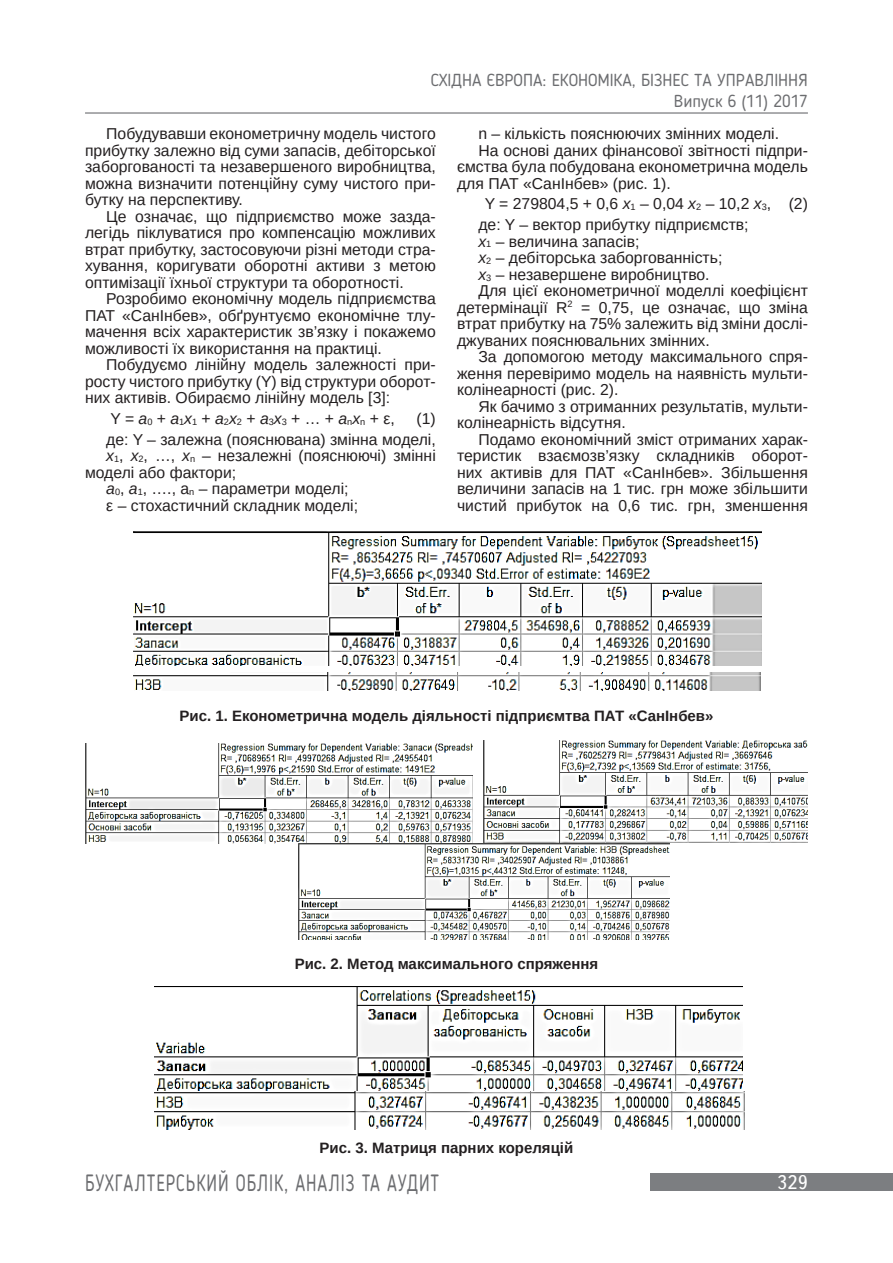
<style>
.page{position:relative;width:893px;height:1263px;background:#fff}
.page>*{position:absolute;margin:0;border:0;box-sizing:border-box;transform-origin:0 0}
.t1{font:23.4px "Blogger Sans";letter-spacing:.05em;color:#6c6d70;scale:.77 1}
.t2{font:19.5px "Ukrainian Text";color:#fff}
.t3{font:17.25px/20.7px "Blogger Sans";color:#6c6d70;text-align:right}
.t4{font:15.75px/16.5px "Arimo";color:#231f20;text-align:justify}
.t5{font:700 15px "Arimo";color:#231f20}
.s1{font-style:italic}
.s2{font-size:9.15px}
</style>
<div class="page">
<hr style="left:85px;top:112px;width:723px;height:2px;background:#6c6d70">
<div style="left:651px;top:1173px;width:242px;height:18px;background:#7c7e81"></div>
<img style="left:85px;top:743px;width:387px;height:100px">
<img style="left:483px;top:741px;width:325px;height:102px">
<img style="left:298px;top:843px;width:371px;height:96px">
<img style="left:133px;top:531px;width:628px;height:134px">
<img style="left:133px;top:672px;width:628px;height:18px">
<img style="left:155px;top:986px;width:587px;height:105px">
<img style="left:155px;top:1091px;width:590px;height:38px">
<p class="t3" style="left:431px;top:69px;width:379px">Східна Європа: економіка, бізнес та управління<br>Випуск 6 (11) 2017</p>
<p class="t4" style="left:85px;top:125px;width:352px;text-indent:21px">Побудувавши економетричну модель чистого прибутку залежно від суми запасів, дебіторської заборгованості та незавершеного виробництва, можна визначити потенційну суму чистого при&shy;бутку на перспективу.</p>
<p class="t4" style="left:85px;top:208px;width:352px;text-indent:21px">Це означає, що підприємство може зазда&shy;легідь піклуватися про компенсацію можливих втрат прибутку, застосовуючи різні методи стра&shy;хування, коригувати оборотні активи з метою оптимізації їхньої структури та оборотності.</p>
<p class="t4" style="left:85px;top:291px;width:352px;text-indent:21px">Розробимо економічну модель підприємства ПАТ «СанІ нбев», обґрунтуємо економічне тлу&shy;мачення всіх характеристик зв’язку і покажемо можливості їх використання на практиці.</p>
<p class="t4" style="left:85px;top:357px;width:352px;text-indent:21px">Побудуємо лінійну модель залежності при&shy;росту чистого прибутку (Y) від структури оборот&shy;них активів. Обираємо лінійну модель [3]:</p>
<p class="t4" style="left:110px;top:410px;width:286px">Y = <span class="s1">a</span><span class="s2">0</span> + <span class="s1">a</span><span class="s2">1</span><span class="s1">x</span><span class="s2">1</span> + <span class="s1">a</span><span class="s2">2</span><span class="s1">x</span><span class="s2">2</span> + <span class="s1">a</span><span class="s2">3</span><span class="s1">x</span><span class="s2">3</span> + … + <span class="s1">a</span><span class="s2">n</span><span class="s1">x</span><span class="s2">n</span> + ε,</p>
<p class="t4" style="left:106px;top:408px;width:331px;line-height:20.7px;text-align:right">(1)<br>де: Y – залежна (пояснювана) змінна моделі,</p>
<p class="t4" style="left:106px;top:447px;width:331px"><span class="s1">x</span><span class="s2">1</span>, <span class="s1">x</span><span class="s2">2</span>, …, <span class="s1">x</span><span class="s2">n</span> – незалежні (пояснюючі) змінні</p>
<p class="t4" style="left:85px;top:464px;width:153px">моделі або фактори;</p>
<p class="t4" style="left:106px;top:480px;width:244px"><span class="s1">a</span><span class="s2">0</span>, <span class="s1">a</span><span class="s2">1</span>, …., a<span class="s2">n</span> – параметри моделі;</p>
<p class="t4" style="left:106px;top:497px;width:253px">ε – стохастичний складник моделі;</p>
<p class="t4" style="left:478px;top:125px;width:302px">n – кількість пояснюючих змінних моделі.</p>
<p class="t4" style="left:478px;top:142px;width:331px">На основі даних фінансової звітності підпри-</p>
<p class="t4" style="left:457px;top:158px;width:352px">ємства була побудована економетрична модель</p>
<p class="t4" style="left:457px;top:175px;width:215px">для ПАТ «СанІ нбев» (рис. 1).</p>
<p class="t4" style="left:478px;top:194px;width:331px;line-height:20.7px;text-indent:6px">Y = 279804,5 + 0,6 <span class="s1">x</span><span class="s2">1</span> – 0,04 <span class="s1">x</span><span class="s2">2</span> – 10,2 <span class="s1">x</span><span class="s2">3</span>, (2) де: Y – вектор прибутку підприємств;</p>
<p class="t4" style="left:478px;top:233px;width:163px"><span class="s1">x</span><span class="s2">1</span> – величина запасів;</p>
<p class="t4" style="left:478px;top:249px;width:245px"><span class="s1">x</span><span class="s2">2</span> – дебіторська заборгованність;</p>
<p class="t4" style="left:478px;top:266px;width:233px"><span class="s1">x</span><span class="s2">3</span> – незавершене виробництво.</p>
<p class="t4" style="left:478px;top:282px;width:331px">Для цієї економетричної моделлі коефіцієнт</p>
<p class="t4" style="left:457px;top:299px;width:352px">детермінації R<sup>2</sup> = 0,75, це означає, що зміна</p>
<p class="t4" style="left:457px;top:315px;width:352px">втрат прибутку на 75% залежить від зміни дослі-</p>
<p class="t4" style="left:457px;top:332px;width:254px">джуваних пояснювальних змінних.</p>
<p class="t4" style="left:478px;top:348px;width:331px">За допомогою методу максимального спря-</p>
<p class="t4" style="left:457px;top:365px;width:352px">ження перевіримо модель на наявність мульти-</p>
<p class="t4" style="left:457px;top:381px;width:163px">колінеарності (рис. 2).</p>
<p class="t4" style="left:478px;top:398px;width:331px">Як бачимо з отриманних результатів, мульти-</p>
<p class="t4" style="left:457px;top:414px;width:170px">колінеарність відсутня.</p>
<p class="t4" style="left:478px;top:431px;width:331px">Подамо економічний зміст отриманих харак-</p>
<p class="t4" style="left:457px;top:448px;width:352px">теристик взаємозв’язку складників оборот-</p>
<p class="t4" style="left:457px;top:464px;width:352px">них активів для ПАТ «СанІ нбев». Збільшення</p>
<p class="t4" style="left:457px;top:481px;width:352px">величини запасів на 1 тис. грн може збільшити</p>
<p class="t4" style="left:457px;top:497px;width:352px">чистий прибуток на 0,6 тис. грн, зменшення</p>
<p class="t5" style="left:179px;top:705px;width:536px">Рис. 1. Економетрична модель діяльності підприємтва ПАТ «СанІнбев»</p>
<p class="t5" style="left:295px;top:954px;width:305px">Рис. 2. Метод максимального спряження</p>
<p class="t5" style="left:320px;top:1137px;width:255px">Рис. 3. Матриця парних кореляцій</p>
<h1 class="t1" style="left:85px;top:1168px;width:462px">Бухгалтерський облік, аналіз та аудит</h1>
<p class="t2" style="left:777px;top:1172px;width:32px">329</p>
</div>
